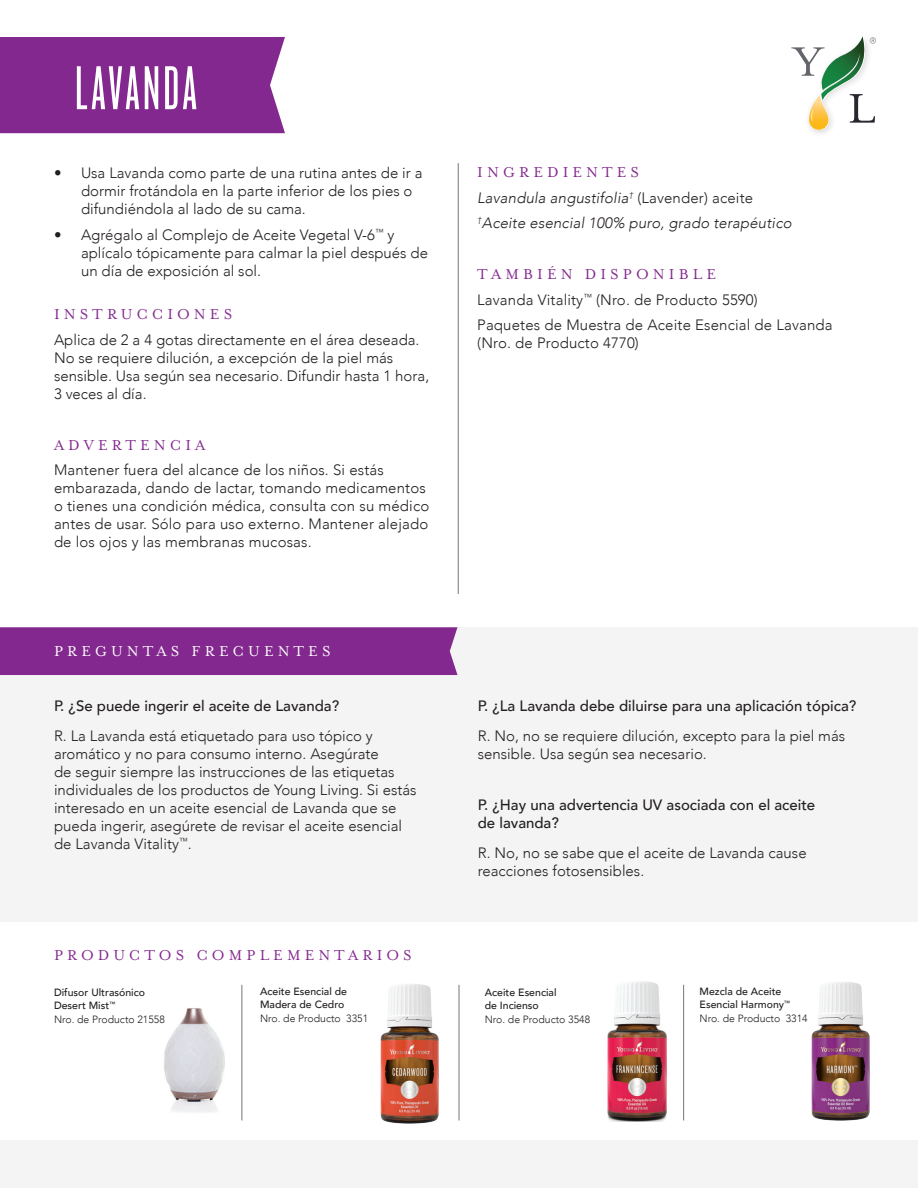
<style>
.page{position:relative;width:918px;height:1188px;background:#fff}
.page>*{position:absolute;margin:0;border:0;box-sizing:border-box;transform-origin:0 0}
.t1{font:64.5px "Knockout 26 Junior Flywght";letter-spacing:.05em;color:#fff}
.t2{font:16.5px "Mrs Eaves OT";letter-spacing:.25em;color:#83288e}
.t3{font:16.5px "Mrs Eaves OT";letter-spacing:.25em;color:#fff}
.t4{font:300 15px/18px "Avenir";color:#231f20}
.t5{font:500 15px/18px "Avenir";color:#231f20}
.t6{font:italic 300 15px "Avenir";letter-spacing:.01em;color:#231f20}
.t7{font:500 10.5px/13.5px "Avenir";color:#231f20}
.t8{font:300 10.5px "Avenir";color:#231f20}
.s1{font-style:normal}
.s2{font-weight:300}
</style>
<div class="page">
<img style="left:164px;top:984px;width:79px;height:137px">
<img style="left:380px;top:984px;width:59px;height:140px">
<img style="left:608px;top:981px;width:58px;height:140px">
<img style="left:812px;top:982px;width:58px;height:138px">
<div style="left:0;top:627px;width:918px;height:295px;background:#f4f4f4"></div>
<div style="left:0;top:37px;width:285px;height:96px;background:#83288e"></div>
<div style="left:0;top:627px;width:458px;height:48px;background:#83288e"></div>
<hr style="left:458px;top:163px;width:1px;height:431px;background:#777779">
<svg style="left:791px;top:36px;width:85px;height:94px"></svg>
<hr style="left:242px;top:985px;width:1px;height:135px;background:#777779">
<hr style="left:459px;top:985px;width:1px;height:135px;background:#777779">
<hr style="left:683px;top:985px;width:1px;height:135px;background:#777779">
<div style="left:0;top:1140px;width:918px;height:48px;background:#f4f4f4"></div>
<p class="t1" style="left:75px;top:52px;width:123px">LAVANDA</p>
<p class="t4" style="left:81px;top:164px;width:343px;text-indent:-27px">• Usa Lavanda como parte de una rutina antes de ir a dormir frotándola en la parte inferior de los pies o difundiéndola al lado de su cama.</p>
<p class="t4" style="left:81px;top:226px;width:349px;text-indent:-27px">• Agrégalo al Complejo de Aceite Vegetal V-6<sup>™</sup> y aplícalo tópicamente para calmar la piel después de un día de exposición al sol.</p>
<p class="t2" style="left:54px;top:305px;width:180px">INSTRUCCIONES</p>
<p class="t4" style="left:54px;top:331px;width:377px">Aplica de 2 a 4 gotas directamente en el área deseada.<br>No se requiere dilución, a excepción de la piel más sensible. Usa según sea necesario. Difundir hasta 1 hora, 3 veces al día.</p>
<p class="t2" style="left:54px;top:436px;width:153px">ADVERTENCIA</p>
<p class="t4" style="left:54px;top:461px;width:377px">Mantener fuera del alcance de los niños. Si estás embarazada, dando de lactar, tomando medicamentos o tienes una condición médica, consulta con su médico antes de usar. Sólo para uso externo. Mantener alejado de los ojos y las membranas mucosas.</p>
<p class="t3" style="left:54px;top:642px;width:278px">PREGUNTAS FRECUENTES</p>
<p class="t5" style="left:54px;top:696px;width:287px">P. ¿Se puede ingerir el aceite de Lavanda?</p>
<p class="t4" style="left:54px;top:727px;width:364px">R. La Lavanda está etiquetado para uso tópico y aromático y no para consumo interno. Asegúrate<br>de seguir siempre las instrucciones de las etiquetas individuales de los productos de Young Living. Si estás interesado en un aceite esencial de Lavanda que se pueda ingerir, asegúrete de revisar el aceite esencial de Lavanda Vitality<sup>™</sup>.</p>
<p class="t2" style="left:54px;top:946px;width:359px">PRODUCTOS COMPLEMENTARIOS</p>
<p class="t7" style="left:54px;top:985px;width:93px">Difusor Ultrasónico<br>Desert Mist<sup>™</sup></p>
<p class="t8" style="left:54px;top:1013px;width:112px">Nro. de Producto 21558</p>
<p class="t7" style="left:260px;top:984px;width:88px">Aceite Esencial de<br>Madera de Cedro</p>
<p class="t8" style="left:260px;top:1012px;width:110px">Nro. de Producto 3351</p>
<p class="t2" style="left:477px;top:163px;width:163px">INGREDIENTES</p>
<p class="t6" style="left:477px;top:189px;width:277px">Lavandula angustifolia<sup>†</sup> <span class="s1">(Lavender) aceite</span></p>
<p class="t6" style="left:477px;top:214px;width:316px"><sup>†</sup>Aceite esencial 100% puro, grado terapéutico</p>
<p class="t2" style="left:477px;top:265px;width:240px">TAMBIÉN DISPONIBLE</p>
<p class="t4" style="left:477px;top:290px;width:282px">Lavanda Vitality<sup>™</sup> (Nro. de Producto 5590)</p>
<p class="t4" style="left:477px;top:316px;width:357px">Paquetes de Muestra de Aceite Esencial de Lavanda (Nro. de Producto 4770)</p>
<p class="t5" style="left:478px;top:696px;width:380px">P. ¿La Lavanda debe diluirse para una aplicación tópica?</p>
<p class="t4" style="left:478px;top:727px;width:369px">R. No, no se requiere dilución, excepto para la piel más sensible. Usa según sea necesario.</p>
<p class="t5" style="left:478px;top:795px;width:339px">P. ¿Hay una advertencia UV asociada con el aceite de lavanda?</p>
<p class="t4" style="left:478px;top:844px;width:330px">R. No, no se sabe que el aceite de Lavanda cause reacciones fotosensibles.</p>
<p class="t7" style="left:485px;top:985px;width:107px">Aceite Esencial<br>de Incienso<br><span class="s2">Nro. de Producto 3548</span></p>
<p class="t7" style="left:700px;top:984px;width:92px">Mezcla de Aceite<br>Esencial Harmony<sup>™</sup></p>
<p class="t8" style="left:700px;top:1012px;width:110px">Nro. de Producto 3314</p>
</div>
